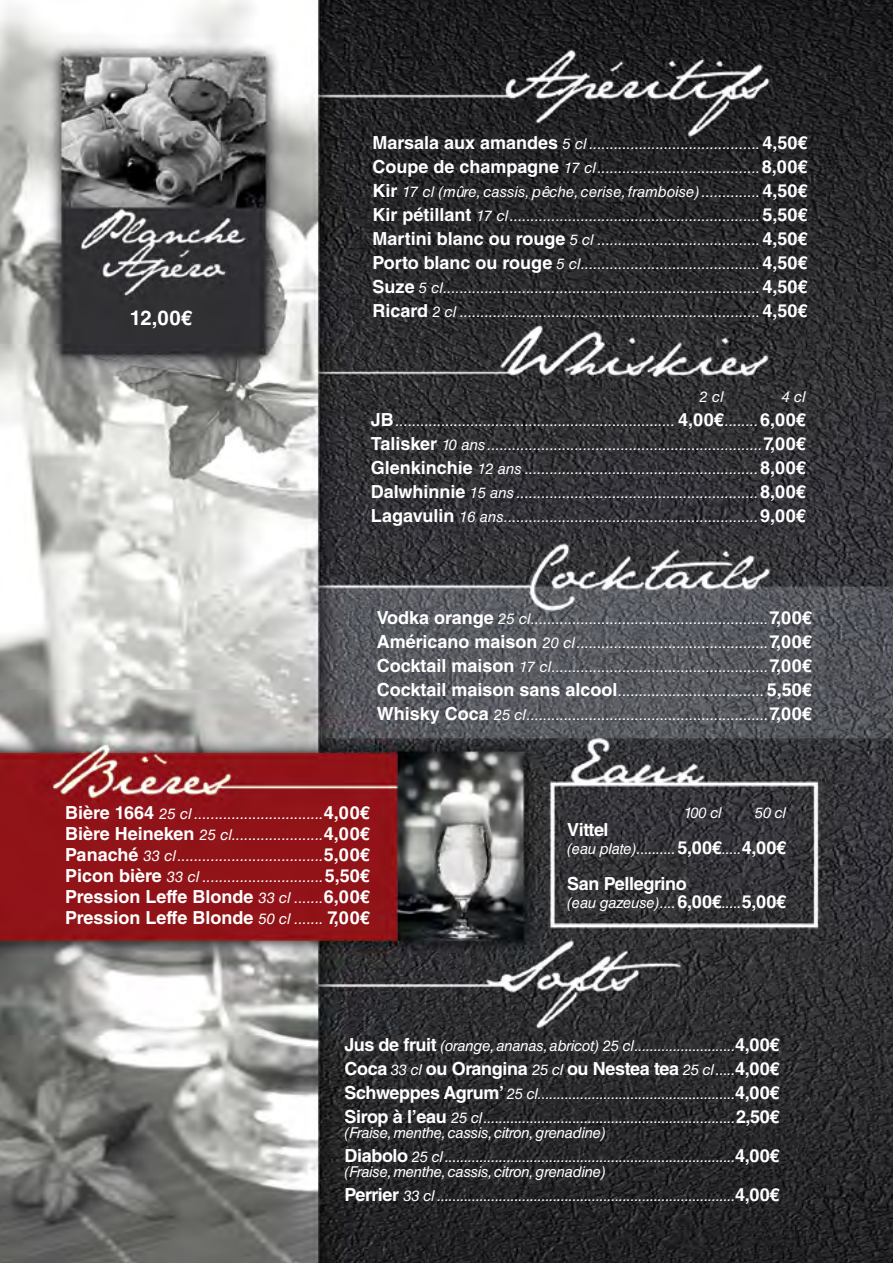
<style>
.page{position:relative;width:893px;height:1263px;background:#fff}
.page>*{position:absolute;margin:0;border:0;box-sizing:border-box;transform-origin:0 0}
.t1{font:700 20.4px "Helvetica LT Std";color:#fff}
.t2{font:700 18px/21px "Helvetica LT Std";color:#fff}
.t3{font:700 18px "Helvetica LT Std";letter-spacing:-.02em;color:#fff}
.t4{font:italic 15px/24px "Helvetica LT Std";letter-spacing:-.02em;color:#fff;text-align:justify}
.s1{font-weight:700;font-style:normal;font-size:18px}
.s2{font-weight:400;font-style:italic;font-size:15px}
</style>
<div class="page">
<img style="left:0;top:0;width:893px;height:1263px">
<h1 class="t1" style="left:130px;top:305px;width:64px">12,00€</h1>
<p class="t4" style="left:372px;top:132px;width:437px"><span class="s1">Marsala aux amandes</span> 5 cl .........................................<span class="s1">4,50€ Coupe de champagne</span> 17 cl.......................................<span class="s1">8,00€ Kir</span> 17 cl (mûre, cassis, pêche, cerise, framboise) ..............<span class="s1">4,50€ Kir pétillant</span> 17 cl............................................................<span class="s1">5,50€ Martini blanc ou rouge</span> 5 cl .......................................<span class="s1">4,50€ Porto blanc ou rouge</span> 5 cl...........................................<span class="s1">4,50€ Suze</span> 5 cl............................................................................<span class="s1">4,50€ Ricard</span> 2 cl ........................................................................<span class="s1">4,50€</span></p>
<p class="t4" style="left:371px;top:385px;width:437px;text-indent:411px">4 cl <span class="s1">JB</span>................................................................... <span class="s1">4,00€</span>........<span class="s1">6,00€ Talisker</span> 10 ans ..................................................................<span class="s1">7,00€ Glenkinchie</span> 12 ans ........................................................<span class="s1">8,00€ Dalwhinnie</span> 15 ans ..........................................................<span class="s1">8,00€ Lagavulin</span> 16 ans.............................................................<span class="s1">9,00€</span></p>
<p class="t4" style="left:700px;top:385px;width:26px">2 cl</p>
<p class="t4" style="left:377px;top:607px;width:437px"><span class="s1">Vodka orange</span> 25 cl.........................................................<span class="s1">7,00€ Américano maison</span> 20 cl..............................................<span class="s1">7,00€ Cocktail maison</span> 17 cl....................................................<span class="s1">7,00€ Cocktail maison sans alcool</span>...................................<span class="s1">5,50€ Whisky Coca</span> 25 cl..........................................................<span class="s1">7,00€</span></p>
<p class="t4" style="left:65px;top:803px;width:306px;line-height:21px"><span class="s1">Bière 1664</span> 25 cl ...............................<span class="s1">4,00€ Bière Heineken</span> 25 cl......................<span class="s1">4,00€ Panaché</span> 33 cl...................................<span class="s1">5,00€ Picon bière</span> 33 cl .............................<span class="s1">5,50€</span></p>
<p class="t2" style="left:65px;top:886px;width:306px">Pression Leffe Blonde <span class="s2">33 cl .......</span>6,00€<br>Pression Leffe Blonde <span class="s2">50 cl .......</span> 7,00€</p>
<p class="t4" style="left:684px;top:801px;width:39px">100 cl</p>
<p class="t4" style="left:755px;top:801px;width:33px">50 cl</p>
<p class="t3" style="left:567px;top:819px;width:43px">Vittel</p>
<p class="t4" style="left:567px;top:837px;width:221px">(eau plate)..........<span class="s1">5,00€</span>.....<span class="s1">4,00€</span></p>
<p class="t3" style="left:567px;top:873px;width:121px">San Pellegrino</p>
<p class="t4" style="left:567px;top:891px;width:221px">(eau gazeuse)....<span class="s1">6,00€</span>.....<span class="s1">5,00€</span></p>
<p class="t4" style="left:344px;top:1033px;width:437px"><span class="s1">Jus de fruit</span> (orange, ananas, abricot) 25 cl..........................<span class="s1">4,00€</span></p>
<p class="t3" style="left:344px;top:1057px;width:437px">Coca <span class="s2">33 cl</span> ou Orangina <span class="s2">25 cl</span> ou Nestea tea <span class="s2">25 cl.....</span>4,00€</p>
<p class="t4" style="left:344px;top:1081px;width:437px"><span class="s1">Schweppes Agrum’</span> 25 cl...................................................<span class="s1">4,00€<br>Sirop à l’eau</span> 25 cl.................................................................<span class="s1">2,50€</span></p>
<p class="t4" style="left:344px;top:1120px;width:437px">(Fraise, menthe, cassis, citron, grenadine)<br><span class="s1">Diabolo</span> 25 cl...........................................................................<span class="s1">4,00€</span></p>
<p class="t4" style="left:344px;top:1159px;width:437px">(Fraise, menthe, cassis, citron, grenadine)<br><span class="s1">Perrier</span> 33 cl .............................................................................<span class="s1">4,00€</span></p>
</div>
